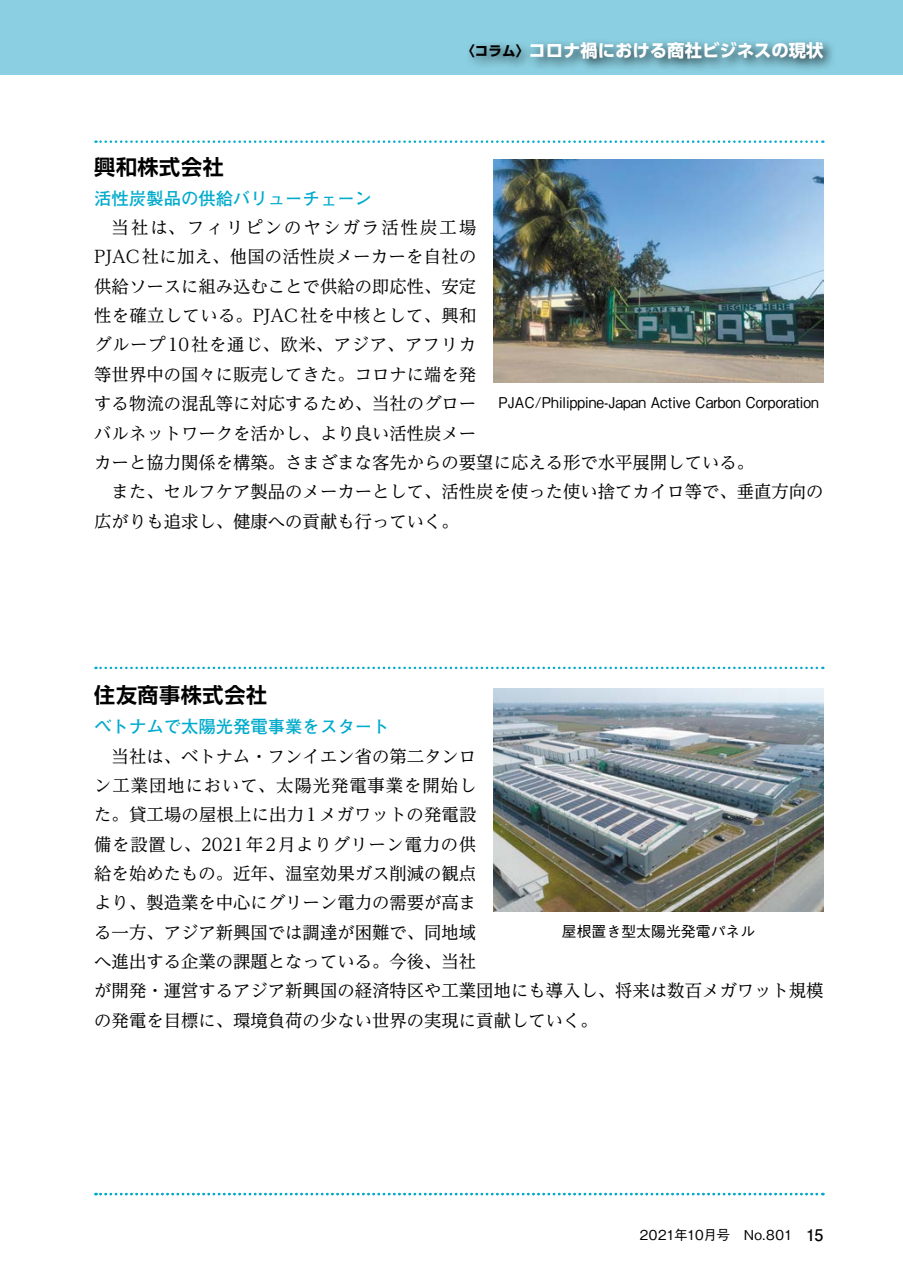
<style>
.page{position:relative;width:903px;height:1275px;background:#fff}
.page>*{position:absolute;margin:0;border:0;box-sizing:border-box;transform-origin:0 0}
.t1{font:700 21px "Shin Go Pr 6 N De";letter-spacing:.03em;color:#000}
.t2{font:17.32px/29.4px "UD Reimin Pr 6 N";color:#000}
.t3{font:700 17.32px "Futo Go B101 Pr 6 N";color:#00abcc}
.t4{font:17.32px "UD Reimin Pr 6 N";letter-spacing:.02em;color:#000}
.t5{font:700 17.32px "UD Shin Go Pr 6 N";color:#fff}
.t6{font:17.32px "UD Reimin Pr 6 N";letter-spacing:.035em;color:#000}
.t7{font:17.32px "UD Reimin Pr 6 N";letter-spacing:.12em;color:#000}
.t8{font:500 14.88px "Gothic BBB Pr 6 N";color:#000;scale:.93 1}
.t9{font:500 14.88px "Gothic BBB Pr 6 N";color:#000}
.t10{font:500 13.65px "Gothic BBB Pr 6 N";letter-spacing:-.005em;color:#000}
.s1{font-size:13.65px;color:#000}
.s2{font-family:"Futo Go B101 Pr 6 N";font-weight:700;font-size:16.1px}
</style>
<div class="page">
<div style="left:0;top:0;width:903px;height:74px;background:#8bd0e2"></div>
<div style="left:464px;top:37px;width:372px;height:35px;background:#000;opacity:.75"></div>
<svg style="left:95px;top:667px;width:728px;height:2px"></svg>
<svg style="left:95px;top:140px;width:728px;height:3px"></svg>
<svg style="left:95px;top:1193px;width:728px;height:2px"></svg>
<img style="left:494px;top:160px;width:329px;height:223px">
<img style="left:494px;top:688px;width:329px;height:223px">
<p class="t5" style="left:468px;top:36px;width:357px"><span class="s1">〈コラム〉</span> コロナ禍における商社ビジネスの現状</p>
<p class="t1" style="left:94px;top:150px;width:131px">興和株式会社</p>
<p class="t3" style="left:94px;top:184px;width:279px">活性炭製品の供給バリューチェーン</p>
<p class="t7" style="left:112px;top:213px;width:366px">当社は、フィリピンのヤシガラ活性炭工場</p>
<p class="t2" style="left:94px;top:242px;width:384px">PJAC社に加え、他国の活性炭メーカーを自社の</p>
<p class="t2" style="left:94px;top:271px;width:383px">供給ソースに組み込むことで供給の即応性、安定</p>
<p class="t4" style="left:94px;top:301px;width:384px">性を確立している。PJAC社を中核として、興和</p>
<p class="t6" style="left:94px;top:331px;width:383px">グループ10社を通じ、欧米、アジア、アフリカ</p>
<p class="t2" style="left:94px;top:359px;width:383px">等世界中の国々に販売してきた。コロナに端を発</p>
<p class="t2" style="left:94px;top:388px;width:383px">する物流の混乱等に対応するため、当社のグロー</p>
<p class="t2" style="left:94px;top:418px;width:383px">バルネットワークを活かし、より良い活性炭メー</p>
<p class="t2" style="left:94px;top:447px;width:661px">カーと協力関係を構築。さまざまな客先からの要望に応える形で水平展開している。</p>
<p class="t2" style="left:112px;top:476px;width:713px">また、セルフケア製品のメーカーとして、活性炭を使った使い捨てカイロ等で、垂直方向の</p>
<p class="t2" style="left:94px;top:506px;width:366px">広がりも追求し、健康への貢献も行っていく。</p>
<p class="t8" style="left:498px;top:390px;width:346px">PJAC/Philippine-Japan Active Carbon Corporation</p>
<p class="t1" style="left:94px;top:678px;width:174px">住友商事株式会社</p>
<p class="t3" style="left:94px;top:713px;width:297px">ベトナムで太陽光発電事業をスタート</p>
<p class="t2" style="left:94px;top:741px;width:731px;text-indent:17px">当社は、ベトナム・フンイエン省の第二タンロ<br>ン工業団地において、太陽光発電事業を開始し<br>た。貸工場の屋根上に出力1メガワットの発電設<br>備を設置し、2021年2月よりグリーン電力の供<br>給を始めたもの。近年、温室効果ガス削減の観点<br>より、製造業を中心にグリーン電力の需要が高ま<br>る一方、アジア新興国では調達が困難で、同地域<br>へ進出する企業の課題となっている。今後、当社<br>が開発・運営するアジア新興国の経済特区や工業団地にも導入し、将来は数百メガワット規模の発電を目標に、環境負荷の少ない世界の実現に貢献していく。</p>
<p class="t9" style="left:562px;top:919px;width:195px">屋根置き型太陽光発電パネル</p>
<p class="t10" style="left:640px;top:1224px;width:185px">2021年10月号　No.801　<span class="s2">15</span></p>
</div>
